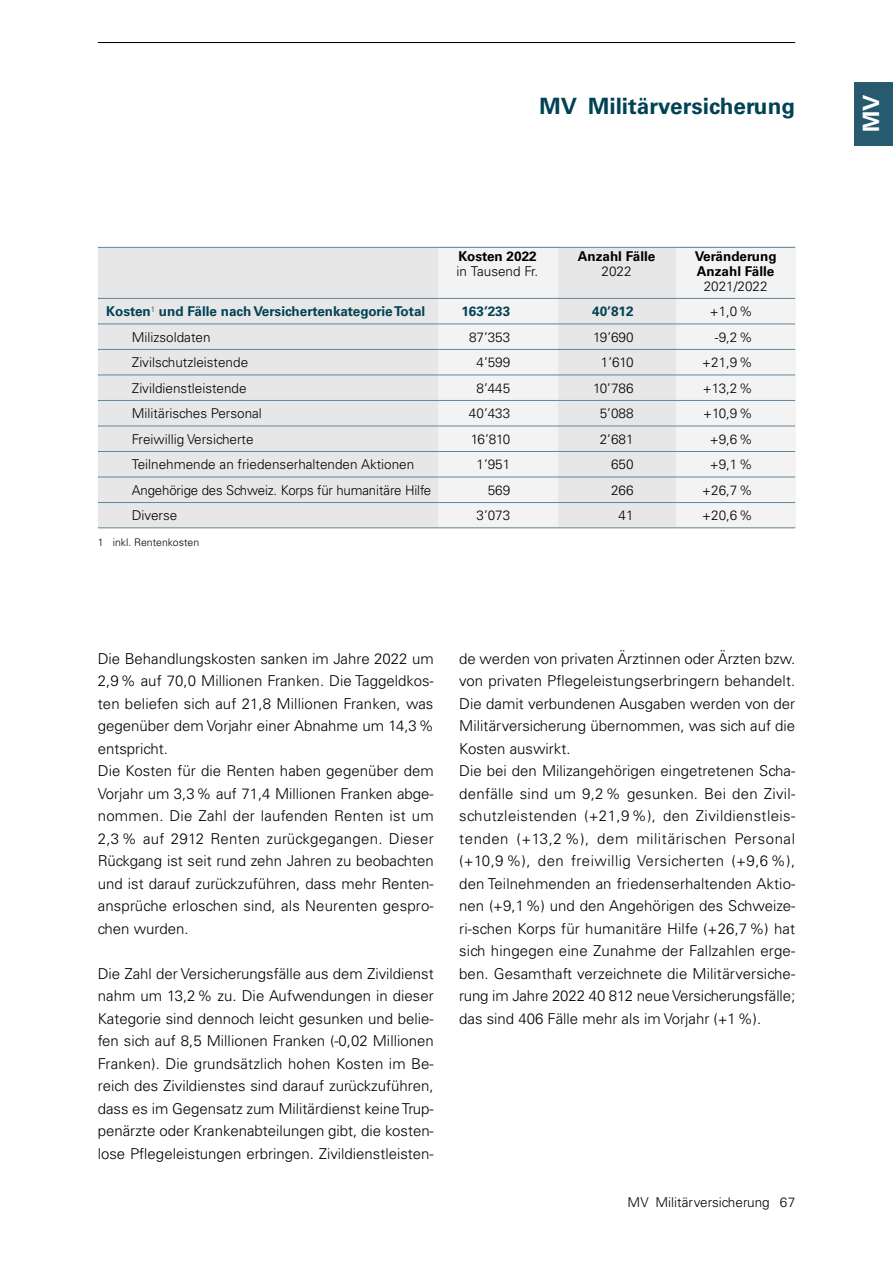
<style>
.page{position:relative;width:893px;height:1263px;background:#fff}
.page>*{position:absolute;margin:0;border:0;box-sizing:border-box;transform-origin:0 0}
.t1{font:700 22.5px "Univers LT Std";color:#014255}
.t2{font:700 22.5px "Univers LT Std";color:#fff}
.t3{font:300 15px/22.5px "Univers LT Std";color:#000;text-align:justify}
.t4{font:300 13.5px "Univers LT Std";color:#000}
.t5{font:700 13.5px "Univers LT Std";color:#014255}
.t6{font:700 13.5px "Univers LT Std";color:#000}
.t7{font:300 10.5px "Univers LT Std";color:#000}
</style>
<div class="page">
<div style="left:855px;top:82px;width:38px;height:64px;background:#27596f"></div>
<hr style="left:98px;top:42px;width:697px;height:1px;background:#000">
<div style="left:98px;top:247px;width:697px;height:280px;background:#e7e7e7"></div>
<div style="left:438px;top:247px;width:119px;height:280px;background:#f3f3f3"></div>
<div style="left:676px;top:247px;width:119px;height:280px;background:#f3f3f3"></div>
<hr style="left:438px;top:298px;width:119px;height:1px;background:#63869b">
<hr style="left:557px;top:298px;width:119px;height:1px;background:#63869b">
<hr style="left:676px;top:298px;width:119px;height:1px;background:#63869b">
<hr style="left:438px;top:324px;width:119px;height:1px;background:#63869b">
<hr style="left:557px;top:324px;width:119px;height:1px;background:#63869b">
<hr style="left:676px;top:324px;width:119px;height:1px;background:#63869b">
<hr style="left:438px;top:349px;width:119px;height:1px;background:#63869b">
<hr style="left:557px;top:349px;width:119px;height:1px;background:#63869b">
<hr style="left:676px;top:349px;width:119px;height:1px;background:#63869b">
<hr style="left:438px;top:375px;width:119px;height:1px;background:#63869b">
<hr style="left:557px;top:375px;width:119px;height:1px;background:#63869b">
<hr style="left:676px;top:375px;width:119px;height:1px;background:#63869b">
<hr style="left:438px;top:400px;width:119px;height:1px;background:#63869b">
<hr style="left:557px;top:400px;width:119px;height:1px;background:#63869b">
<hr style="left:676px;top:400px;width:119px;height:1px;background:#63869b">
<hr style="left:438px;top:426px;width:119px;height:1px;background:#63869b">
<hr style="left:557px;top:426px;width:119px;height:1px;background:#63869b">
<hr style="left:676px;top:426px;width:119px;height:1px;background:#63869b">
<hr style="left:438px;top:451px;width:119px;height:1px;background:#63869b">
<hr style="left:557px;top:451px;width:119px;height:1px;background:#63869b">
<hr style="left:676px;top:451px;width:119px;height:1px;background:#63869b">
<hr style="left:438px;top:477px;width:119px;height:1px;background:#63869b">
<hr style="left:557px;top:477px;width:119px;height:1px;background:#63869b">
<hr style="left:676px;top:477px;width:119px;height:1px;background:#63869b">
<hr style="left:438px;top:502px;width:119px;height:1px;background:#63869b">
<hr style="left:557px;top:502px;width:119px;height:1px;background:#63869b">
<hr style="left:676px;top:502px;width:119px;height:1px;background:#63869b">
<hr style="left:438px;top:527px;width:119px;height:1px;background:#63869b">
<hr style="left:557px;top:527px;width:119px;height:1px;background:#63869b">
<hr style="left:676px;top:527px;width:119px;height:1px;background:#63869b">
<hr style="left:98px;top:247px;width:340px;height:1px;background:#63869b">
<hr style="left:438px;top:247px;width:119px;height:1px;background:#63869b">
<hr style="left:557px;top:247px;width:119px;height:1px;background:#63869b">
<hr style="left:98px;top:349px;width:340px;height:1px;background:#63869b">
<hr style="left:676px;top:247px;width:119px;height:1px;background:#63869b">
<hr style="left:98px;top:400px;width:340px;height:1px;background:#63869b">
<hr style="left:98px;top:451px;width:340px;height:1px;background:#63869b">
<hr style="left:98px;top:298px;width:340px;height:1px;background:#63869b">
<hr style="left:98px;top:477px;width:340px;height:1px;background:#63869b">
<hr style="left:98px;top:324px;width:340px;height:1px;background:#63869b">
<hr style="left:98px;top:375px;width:340px;height:1px;background:#63869b">
<hr style="left:98px;top:426px;width:340px;height:1px;background:#63869b">
<hr style="left:98px;top:502px;width:340px;height:1px;background:#63869b">
<hr style="left:98px;top:527px;width:340px;height:1px;background:#63869b">
<h1 class="t1" style="left:539px;top:93px;width:257px">MV Militärversicherung</h1>
<p class="t6" style="left:458px;top:249px;width:80px">Kosten 2022</p>
<p class="t4" style="left:457px;top:263px;width:83px">in Tausend Fr.</p>
<p class="t6" style="left:578px;top:249px;width:79px">Anzahl Fälle</p>
<p class="t4" style="left:602px;top:263px;width:32px">2022</p>
<p class="t6" style="left:695px;top:249px;width:83px">Veränderung</p>
<p class="t6" style="left:697px;top:264px;width:79px">Anzahl Fälle</p>
<p class="t4" style="left:704px;top:278px;width:65px">2021/2022</p>
<p class="t5" style="left:106px;top:303px;width:320px">Kosten<sup>1</sup> und Fälle nach VersichertenkategorieTotal</p>
<p class="t5" style="left:461px;top:303px;width:50px">163’233</p>
<p class="t5" style="left:592px;top:303px;width:43px">40’812</p>
<p class="t4" style="left:710px;top:303px;width:44px">+1,0%</p>
<p class="t4" style="left:132px;top:329px;width:80px">Milizsoldaten</p>
<p class="t4" style="left:469px;top:329px;width:43px">87’353</p>
<p class="t4" style="left:593px;top:329px;width:42px">19’690</p>
<p class="t4" style="left:715px;top:329px;width:39px">-9,2%</p>
<p class="t4" style="left:132px;top:354px;width:118px">Zivilschutzleistende</p>
<p class="t4" style="left:476px;top:354px;width:35px">4’599</p>
<p class="t4" style="left:601px;top:354px;width:34px">1’610</p>
<p class="t4" style="left:702px;top:354px;width:52px">+21,9%</p>
<p class="t4" style="left:132px;top:380px;width:116px">Zivildienstleistende</p>
<p class="t4" style="left:476px;top:380px;width:35px">8’445</p>
<p class="t4" style="left:593px;top:380px;width:42px">10’786</p>
<p class="t4" style="left:703px;top:380px;width:51px">+13,2%</p>
<p class="t4" style="left:132px;top:405px;width:132px">Militärisches Personal</p>
<p class="t4" style="left:469px;top:405px;width:43px">40’433</p>
<p class="t4" style="left:600px;top:405px;width:35px">5’088</p>
<p class="t4" style="left:703px;top:405px;width:51px">+10,9%</p>
<p class="t4" style="left:132px;top:431px;width:123px">Freiwillig Versicherte</p>
<p class="t4" style="left:471px;top:431px;width:41px">16’810</p>
<p class="t4" style="left:600px;top:431px;width:35px">2’681</p>
<p class="t4" style="left:710px;top:431px;width:44px">+9,6%</p>
<p class="t4" style="left:132px;top:456px;width:284px">Teilnehmende an friedenserhaltenden Aktionen</p>
<p class="t4" style="left:476px;top:456px;width:35px">1’951</p>
<p class="t4" style="left:611px;top:456px;width:24px">650</p>
<p class="t4" style="left:710px;top:456px;width:44px">+9,1%</p>
<p class="t4" style="left:132px;top:482px;width:301px">Angehörige des Schweiz. Korps für humanitäre Hilfe</p>
<p class="t4" style="left:488px;top:482px;width:24px">569</p>
<p class="t4" style="left:611px;top:482px;width:24px">266</p>
<p class="t4" style="left:702px;top:482px;width:52px">+26,7%</p>
<p class="t4" style="left:132px;top:507px;width:47px">Diverse</p>
<p class="t4" style="left:476px;top:507px;width:35px">3’073</p>
<p class="t4" style="left:619px;top:507px;width:17px">41</p>
<p class="t4" style="left:702px;top:507px;width:52px">+20,6%</p>
<p class="t7" style="left:98px;top:536px;width:103px">1 inkl. Rentenkosten</p>
<p class="t3" style="left:98px;top:647px;width:337px">Die Behandlungskosten sanken im Jahre 2022 um 2,9% auf 70,0 Millionen Franken. Die Taggeldkos&shy;ten beliefen sich auf 21,8 Millionen Franken, was gegenüber dem Vorjahr einer Abnahme um 14,3% entspricht.</p>
<p class="t3" style="left:98px;top:759px;width:337px">Die Kosten für die Renten haben gegenüber dem Vorjahr um 3,3% auf 71,4 Millionen Franken abge&shy;nommen. Die Zahl der laufenden Renten ist um 2,3% auf 2912 Renten zurückgegangen. Dieser Rückgang ist seit rund zehn Jahren zu beobachten und ist darauf zurückzuführen, dass mehr Renten&shy;ansprüche erloschen sind, als Neurenten gespro&shy;chen wurden.</p>
<p class="t3" style="left:98px;top:962px;width:337px">Die Zahl der Versicherungsfälle aus dem Zivildienst nahm um 13,2% zu. Die Aufwendungen in dieser Kategorie sind dennoch leicht gesunken und belie&shy;fen sich auf 8,5 Millionen Franken (-0,02 Millionen Franken). Die grundsätzlich hohen Kosten im Be&shy;reich des Zivildienstes sind darauf zurückzuführen, dass es im Gegensatz zum Militärdienst keine Trup&shy;penärzte oder Krankenabteilungen gibt, die kosten&shy;lose Pflegeleistungen erbringen. Zivildienstleisten-</p>
<p class="t3" style="left:459px;top:647px;width:338px">de werden von privaten Ärztinnen oder Ärzten bzw. von privaten Pflegeleistungserbringern behandelt.<br>Die damit verbundenen Ausgaben werden von der Militärversicherung übernommen, was sich auf die Kosten auswirkt.</p>
<p class="t3" style="left:459px;top:759px;width:337px">Die bei den Milizangehörigen eingetretenen Scha&shy;denfälle sind um 9,2% gesunken. Bei den Zivil&shy;schutzleistenden (+21,9 %), den Zivildienstleis&shy;tenden (+13,2 %), dem militärischen Personal (+10,9 %), den freiwillig Versicherten (+9,6 %), den Teilnehmenden an friedenserhaltenden Aktio&shy;nen (+9,1%) und den Angehörigen des Schweize&shy;ri-schen Korps für humanitäre Hilfe (+26,7%) hat sich hingegen eine Zunahme der Fallzahlen erge&shy;ben. Gesamthaft verzeichnete die Militärversiche&shy;rung im Jahre 2022 40 812 neue Versicherungsfälle; das sind 406 Fälle mehr als im Vorjahr (+1%).</p>
<p class="t4" style="left:628px;top:1194px;width:144px">MV Militärversicherung</p>
<p class="t4" style="left:780px;top:1194px;width:17px">67</p>
<h1 class="t2" style="left:858px;top:132px;width:39px;rotate:-90deg">MV</h1>
</div>
